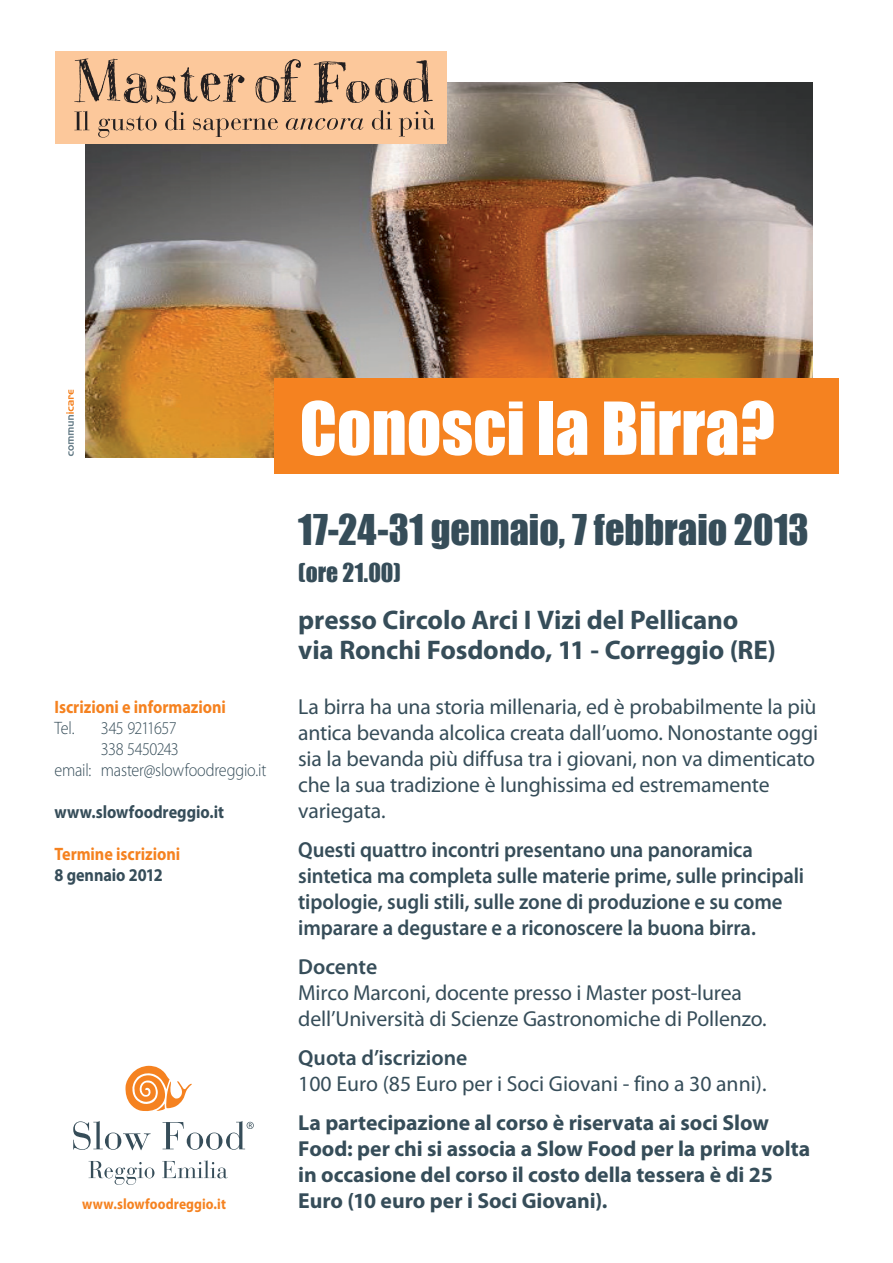
<style>
.page{position:relative;width:893px;height:1263px;background:#fff}
.page>*{position:absolute;margin:0;border:0;box-sizing:border-box;transform-origin:0 0}
.t1{font:67.5px "Impact";color:#fff}
.t2{font:39px "Impact";color:#364d59}
.t3{font:700 27px/30px "Myriad Pro";letter-spacing:-.005em;color:#364d59}
.t4{font:24px "Impact";letter-spacing:.005em;color:#364d59}
.t5{font:21.75px/26.1px "Myriad Pro";letter-spacing:-.005em;color:#364d59}
.t6{font:600 21.75px/26.1px "Myriad Pro";letter-spacing:-.005em;color:#364d59;scale:.95 1}
.t7{font:700 21.75px/26.1px "Myriad Pro";letter-spacing:-.005em;color:#364d59}
.t8{font:600 21.75px "Myriad Pro";letter-spacing:-.005em;color:#364d59}
.t9{font:700 18px "Myriad Pro";letter-spacing:-.005em;color:#f58220;scale:.9 1}
.t10{font:300 18px "Myriad Pro";letter-spacing:-.015em;color:#364d59;scale:.9 1}
.t11{font:700 18px "Myriad Pro";letter-spacing:-.005em;color:#364d59;scale:.9 1}
.t12{font:300 18px "Myriad Pro";letter-spacing:-.04em;color:#364d59;scale:.9 1}
.t13{font:700 15px "Myriad Pro";letter-spacing:.005em;color:#f58220;scale:.9 1}
</style>
<div class="page">
<svg style="left:73px;top:1121px;width:78px;height:29px"></svg>
<svg style="left:163px;top:1121px;width:91px;height:29px"></svg>
<svg style="left:125px;top:1066px;width:67px;height:46px"></svg>
<svg style="left:89px;top:1161px;width:65px;height:24px"></svg>
<svg style="left:162px;top:1160px;width:66px;height:18px"></svg>
<img style="left:86px;top:83px;width:726px;height:374px">
<div style="left:55px;top:51px;width:391px;height:93px;background:#fcc89b"></div>
<div style="left:274px;top:379px;width:565px;height:95px;background:#f58220"></div>
<svg style="left:66px;top:390px;width:8px;height:66px"></svg>
<svg style="left:74px;top:58px;width:170px;height:46px"></svg>
<svg style="left:255px;top:59px;width:46px;height:44px"></svg>
<svg style="left:313px;top:60px;width:120px;height:44px"></svg>
<svg style="left:74px;top:111px;width:15px;height:19px"></svg>
<svg style="left:98px;top:115px;width:59px;height:23px"></svg>
<svg style="left:165px;top:110px;width:20px;height:20px"></svg>
<svg style="left:193px;top:118px;width:85px;height:19px"></svg>
<svg style="left:286px;top:118px;width:77px;height:12px"></svg>
<svg style="left:372px;top:110px;width:20px;height:20px"></svg>
<svg style="left:399px;top:110px;width:36px;height:26px"></svg>
<p class="t9" style="left:54px;top:695px;width:192px">Iscrizioni e informazioni</p>
<p class="t10" style="left:54px;top:718px;width:24px">Tel.</p>
<p class="t12" style="left:101px;top:718px;width:86px">345 9211657</p>
<p class="t12" style="left:101px;top:739px;width:88px">338 5450243</p>
<p class="t10" style="left:54px;top:760px;width:237px">email: master@slowfoodreggio.it</p>
<p class="t11" style="left:54px;top:800px;width:190px">www.slowfoodreggio.it</p>
<p class="t9" style="left:54px;top:842px;width:141px">Termine iscrizioni</p>
<p class="t11" style="left:54px;top:863px;width:122px">8 gennaio 2012</p>
<p class="t13" style="left:82px;top:1194px;width:161px">www.slowfoodreggio.it</p>
<h1 class="t1" style="left:300px;top:376px;width:477px">Conosci la Birra?</h1>
<h2 class="t2" style="left:298px;top:499px;width:512px">17-24-31 gennaio, 7 febbraio 2013</h2>
<p class="t4" style="left:298px;top:554px;width:104px">(ore 21.00)</p>
<p class="t3" style="left:298px;top:604px;width:479px">presso Circolo Arci I Vizi del Pellicano via Ronchi Fosdondo, 11 - Correggio (RE)</p>
<p class="t5" style="left:298px;top:693px;width:521px">La birra ha una storia millenaria, ed è probabilmente la più antica bevanda alcolica creata dall’uomo. Nonostante oggi sia la bevanda più diffusa tra i giovani, non va dimenticato che la sua tradizione è lunghissima ed estremamente variegata.</p>
<p class="t6" style="left:298px;top:836px;width:534px">Questi quattro incontri presentano una panoramica sintetica ma completa sulle materie prime, sulle principali tipologie, sugli stili, sulle zone di produzione e su come imparare a degustare e a riconoscere la buona birra.</p>
<p class="t8" style="left:298px;top:953px;width:80px">Docente</p>
<p class="t5" style="left:298px;top:980px;width:470px">Mirco Marconi, docente presso i Master post-lurea dell’Università di Scienze Gastronomiche di Pollenzo.</p>
<p class="t8" style="left:298px;top:1044px;width:171px">Quota d’iscrizione</p>
<p class="t5" style="left:298px;top:1071px;width:470px">100 Euro (85 Euro per i Soci Giovani - fino a 30 anni).</p>
<p class="t7" style="left:298px;top:1109px;width:513px">La partecipazione al corso è riservata ai soci Slow Food: per chi si associa a Slow Food per la prima volta in occasione del corso il costo della tessera è di 25<br>Euro (10 euro per i Soci Giovani).</p>
</div>
